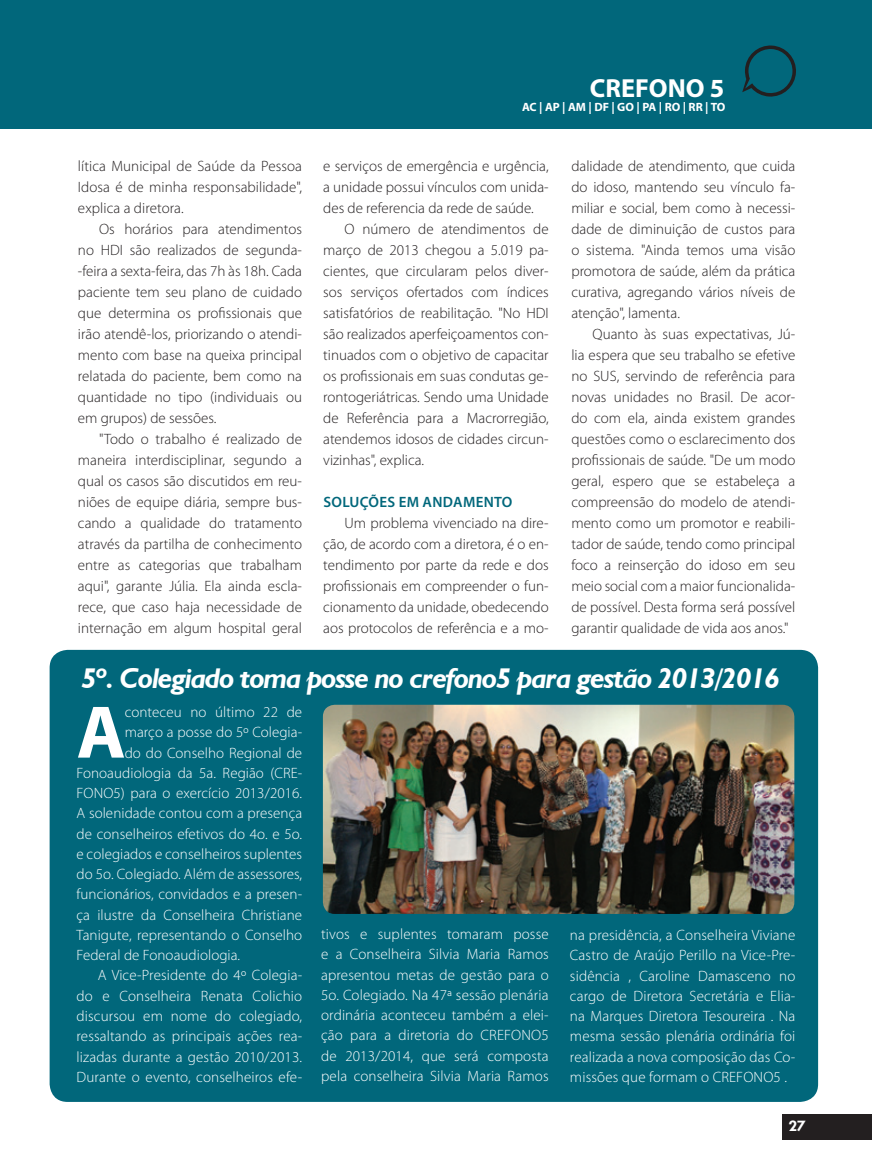
<style>
.page{position:relative;width:872px;height:1170px;background:#fff}
.page>*{position:absolute;margin:0;border:0;box-sizing:border-box;transform-origin:0 0}
.t1{font:700 75.15px "Myriad Pro";color:#fff}
.t2{font:italic 700 28.5px "Humanist 521 BT";letter-spacing:-.035em;color:#fff}
.t3{font:700 26.25px "Myriad Pro";color:#fff}
.t4{font:700 16.5px "Tw Cen";color:#fff}
.t5{font:300 15px/21px "Myriad Pro";color:#231f20;text-align:justify}
.t6{font:300 15px/20.2px "Myriad Pro";letter-spacing:.005em;color:#fff;text-align:justify}
.t7{font:600 15px "Myriad Pro";letter-spacing:.02em;color:#01677b}
.t8{font:700 12px "Myriad Pro";color:#fff}
</style>
<div class="page">
<div style="left:50px;top:649px;width:768px;height:452px;background:#01677b;border-radius:18px"></div>
<div style="left:0;top:0;width:872px;height:129px;background:#01677b"></div>
<div style="left:782px;top:1114px;width:90px;height:25px;background:#231f20"></div>
<svg style="left:742px;top:45px;width:54px;height:52px"></svg>
<img style="left:323px;top:704px;width:471px;height:209px">
<p class="t5" style="left:78px;top:156px;width:225px">lítica Municipal de Saúde da Pessoa Idosa é de minha responsabilidade", explica a diretora.</p>
<p class="t5" style="left:78px;top:219px;width:225px;text-indent:21px">Os horários para atendimentos no HDI são realizados de segunda--feira a sexta-feira, das 7h às 18h. Cada paciente tem seu plano de cuidado que determina os profissionais que irão atendê-los, priorizando o atendi&shy;mento com base na queixa principal relatada do paciente, bem como na quantidade no tipo (individuais ou em grupos) de sessões.</p>
<p class="t5" style="left:78px;top:429px;width:225px;text-indent:21px">"Todo o trabalho é realizado de maneira interdisciplinar, segundo a qual os casos são discutidos em reu&shy;niões de equipe diária, sempre bus&shy;cando a qualidade do tratamento através da partilha de conhecimento entre as categorias que trabalham aqui", garante Júlia. Ela ainda escla&shy;rece, que caso haja necessidade de internação em algum hospital geral</p>
<h3 class="t3" style="left:590px;top:71px;width:136px">CREFONO 5</h3>
<p class="t8" style="left:522px;top:99px;width:205px">AC | AP | AM | DF | GO | PA | RO | RR | TO</p>
<p class="t5" style="left:323px;top:156px;width:227px">e serviços de emergência e urgência,</p>
<p class="t5" style="left:323px;top:177px;width:227px">a unidade possui vínculos com unida-</p>
<p class="t5" style="left:323px;top:198px;width:212px">des de referencia da rede de saúde.</p>
<p class="t5" style="left:344px;top:219px;width:206px">O número de atendimentos de</p>
<p class="t5" style="left:323px;top:240px;width:227px">março de 2013 chegou a 5.019 pa-</p>
<p class="t5" style="left:323px;top:261px;width:227px">cientes, que circularam pelos diver-</p>
<p class="t5" style="left:323px;top:282px;width:227px">sos serviços ofertados com índices</p>
<p class="t5" style="left:323px;top:303px;width:227px">satisfatórios de reabilitação. "No HDI</p>
<p class="t5" style="left:323px;top:324px;width:227px">são realizados aperfeiçoamentos con-</p>
<p class="t5" style="left:323px;top:345px;width:227px">tinuados com o objetivo de capacitar</p>
<p class="t5" style="left:323px;top:366px;width:227px">os profissionais em suas condutas ge-</p>
<p class="t5" style="left:323px;top:387px;width:227px">rontogeriátricas. Sendo uma Unidade</p>
<p class="t5" style="left:323px;top:408px;width:227px">de Referência para a Macrorregião,</p>
<p class="t5" style="left:323px;top:429px;width:227px">atendemos idosos de cidades circun-</p>
<p class="t5" style="left:323px;top:450px;width:102px">vizinhas", explica.</p>
<p class="t7" style="left:323px;top:492px;width:191px">SOLUÇÕES EM ANDAMENTO</p>
<p class="t5" style="left:323px;top:513px;width:227px;text-indent:21px">Um problema vivenciado na dire&shy;ção, de acordo com a diretora, é o en&shy;tendimento por parte da rede e dos profissionais em compreender o fun&shy;cionamento da unidade, obedecendo aos protocolos de referência e a mo-</p>
<p class="t5" style="left:571px;top:156px;width:225px">dalidade de atendimento, que cuida do idoso, mantendo seu vínculo fa&shy;miliar e social, bem como à necessi&shy;dade de diminuição de custos para o sistema. "Ainda temos uma visão promotora de saúde, além da prática curativa, agregando vários níveis de atenção", lamenta.</p>
<p class="t5" style="left:571px;top:324px;width:225px;text-indent:21px">Quanto às suas expectativas, Jú&shy;lia espera que seu trabalho se efetive no SUS, servindo de referência para novas unidades no Brasil. De acor&shy;do com ela, ainda existem grandes questões como o esclarecimento dos profissionais de saúde. "De um modo geral, espero que se estabeleça a compreensão do modelo de atendi&shy;mento como um promotor e reabili&shy;tador de saúde, tendo como principal foco a reinserção do idoso em seu meio social com a maior funcionalida&shy;de possível. Desta forma será possível garantir qualidade de vida aos anos."</p>
<h2 class="t2" style="left:82px;top:660px;width:700px">5º. Colegiado toma posse no crefono5 para gestão 2013/2016</h2>
<h1 class="t1" style="left:77px;top:683px;width:51px">A</h1>
<p class="t6" style="left:125px;top:702px;width:179px">conteceu no último 22 de</p>
<p class="t6" style="left:125px;top:722px;width:179px">março a posse do 5º Colegia-</p>
<p class="t6" style="left:125px;top:742px;width:179px">do do Conselho Regional de</p>
<p class="t6" style="left:77px;top:763px;width:227px">Fonoaudiologia da 5a. Região (CRE-</p>
<p class="t6" style="left:77px;top:783px;width:227px">FONO5) para o exercício 2013/2016.</p>
<p class="t6" style="left:77px;top:803px;width:227px">A solenidade contou com a presença</p>
<p class="t6" style="left:77px;top:823px;width:227px">de conselheiros efetivos do 4o. e 5o.</p>
<p class="t6" style="left:77px;top:844px;width:227px">e colegiados e conselheiros suplentes</p>
<p class="t6" style="left:77px;top:864px;width:227px">do 5o. Colegiado. Além de assessores,</p>
<p class="t6" style="left:77px;top:884px;width:227px">funcionários, convidados e a presen-</p>
<p class="t6" style="left:77px;top:904px;width:227px">ça ilustre da Conselheira Christiane</p>
<p class="t6" style="left:77px;top:925px;width:227px">Tanigute, representando o Conselho</p>
<p class="t6" style="left:77px;top:945px;width:165px">Federal de Fonoaudiologia.</p>
<p class="t6" style="left:98px;top:965px;width:206px">A Vice-Presidente do 4º Colegia-</p>
<p class="t6" style="left:77px;top:985px;width:227px">do e Conselheira Renata Colichio</p>
<p class="t6" style="left:77px;top:1006px;width:227px">discursou em nome do colegiado,</p>
<p class="t6" style="left:77px;top:1026px;width:227px">ressaltando as principais ações rea-</p>
<p class="t6" style="left:77px;top:1046px;width:227px">lizadas durante a gestão 2010/2013.</p>
<p class="t6" style="left:77px;top:1066px;width:227px">Durante o evento, conselheiros efe-</p>
<p class="t6" style="left:321px;top:924px;width:229px">tivos e suplentes tomaram posse e a Conselheira Silvia Maria Ramos apresentou metas de gestão para o 5o. Colegiado. Na 47ª sessão plenária ordinária aconteceu também a elei&shy;ção para a diretoria do CREFONO5 de 2013/2014, que será composta pela conselheira Silvia Maria Ramos</p>
<p class="t6" style="left:570px;top:925px;width:227px">na presidência, a Conselheira Viviane Castro de Araújo Perillo na Vice-Pre&shy;sidência , Caroline Damasceno no cargo de Diretora Secretária e Elia&shy;na Marques Diretora Tesoureira . Na mesma sessão plenária ordinária foi realizada a nova composição das Co&shy;missões que formam o CREFONO5 .</p>
<p class="t4" style="left:788px;top:1116px;width:19px">27</p>
</div>
